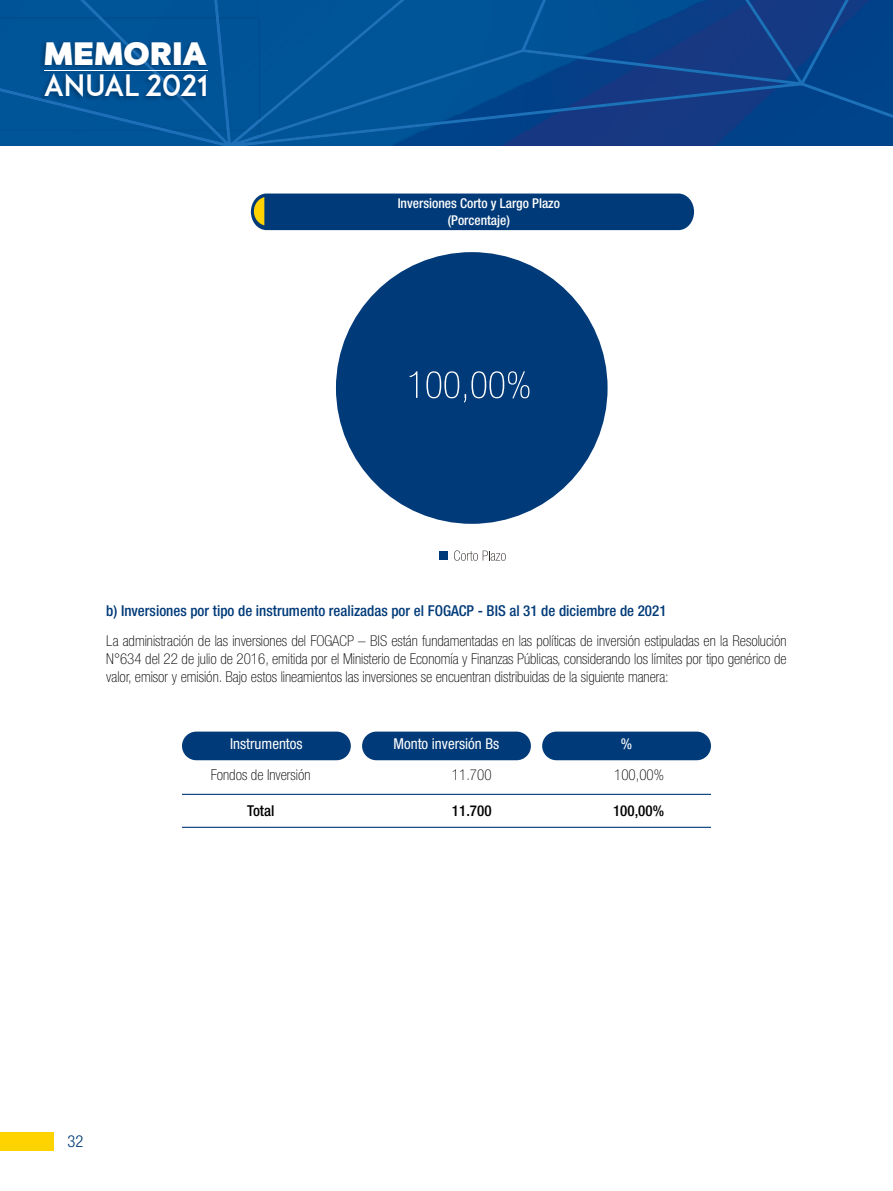
<style>
.page{position:relative;width:893px;height:1191px;background:#fff}
.page>*{position:absolute;margin:0;border:0;box-sizing:border-box;transform-origin:0 0}
.t1{font:800 32.4px "Chronica Pro";color:#fff}
.t2{font:29.1px "ADAM.CGPRO";letter-spacing:-.01em;color:#fff}
.t3{font:300 condensed 16.5px "Helvetica Neue LT Std";color:#003a78}
.t4{font:100 condensed 15px/18px "Helvetica Neue LT Std";color:#000;text-align:justify}
.t5{font:500 condensed 15px "Helvetica Neue LT Std";color:#003a78}
.t6{font:condensed 15px "Helvetica Neue LT Std";color:#fff}
.t7{font:500 condensed 15px "Helvetica Neue LT Std";color:#000}
.t8{font:500 condensed 13.5px/16.2px "Helvetica Neue LT Std";color:#fff;text-align:center}
</style>
<div class="page">
<svg style="left:804px;top:0;width:89px;height:118px"></svg>
<svg style="left:0;top:0;width:804px;height:146px;fill:#005498"></svg>
<div style="left:68px;top:0;width:159px;height:146px;background:#005498"></div>
<svg style="left:227px;top:0;width:575px;height:146px;fill:#005196"></svg>
<svg style="left:521px;top:0;width:30px;height:51px"></svg>
<div style="left:68px;top:0;width:151px;height:17px;background:#005498"></div>
<img style="left:160px;top:130px;width:52px;height:16px">
<img style="left:212px;top:130px;width:15px;height:16px">
<img style="left:227px;top:130px;width:32px;height:16px">
<img style="left:0;top:17px;width:259px;height:113px">
<img style="left:142px;top:126px;width:30px;height:4px">
<img style="left:207px;top:126px;width:23px;height:4px">
<img style="left:97px;top:17px;width:122px;height:1px">
<img style="left:0;top:85px;width:99px;height:41px">
<img style="left:99px;top:18px;width:130px;height:108px">
<svg style="left:246px;top:119px;width:13px;height:11px"></svg>
<hr style="left:44px;top:70px;width:164px;height:1px;background:#fff">
<div style="left:0;top:1132px;width:54px;height:19px;background:#ffd300"></div>
<div style="left:251px;top:193px;width:443px;height:37px;background:#003a78"></div>
<svg style="left:454px;top:550px;width:52px;height:11px"></svg>
<div style="left:439px;top:551px;width:8px;height:9px;background:#003a78"></div>
<div style="left:336px;top:252px;width:272px;height:272px;background:#003a78;border-radius:50%"></div>
<svg style="left:410px;top:371px;width:7px;height:27px"></svg>
<svg style="left:426px;top:371px;width:103px;height:32px"></svg>
<div style="left:182px;top:731px;width:169px;height:29px;background:#003a78;border-radius:14px"></div>
<div style="left:542px;top:731px;width:169px;height:29px;background:#003a78;border-radius:14px"></div>
<div style="left:362px;top:731px;width:169px;height:29px;background:#003a78;border-radius:14px"></div>
<hr style="left:182px;top:793px;width:529px;height:2px;background:#003a78">
<hr style="left:182px;top:826px;width:529px;height:2px;background:#003a78">
<h1 class="t1" style="left:44px;top:33px;width:164px">MEMORIA</h1>
<h2 class="t2" style="left:44px;top:68px;width:166px">ANUAL 2021</h2>
<p class="t8" style="left:398px;top:195px;width:164px">Inversiones Corto y Largo Plazo (Porcentaje)</p>
<p class="t5" style="left:106px;top:601px;width:562px">b) Inversiones por tipo de instrumento realizadas por el FOGACP - BIS al 31 de diciembre de 2021</p>
<p class="t4" style="left:106px;top:632px;width:682px">La administración de las inversiones del FOGACP – BIS están fundamentadas en las políticas de inversión estipuladas en la Resolución N°634 del 22 de julio de 2016, emitida por el Ministerio de Economía y Finanzas Públicas, considerando los límites por tipo genérico de valor, emisor y emisión. Bajo estos lineamientos las inversiones se encuentran distribuidas de la siguiente manera:</p>
<p class="t3" style="left:68px;top:1131px;width:17px">32</p>
<p class="t6" style="left:230px;top:735px;width:74px">Instrumentos</p>
<p class="t6" style="left:394px;top:735px;width:107px">Monto inversión Bs</p>
<p class="t6" style="left:621px;top:735px;width:13px">%</p>
<p class="t4" style="left:211px;top:765px;width:101px">Fondos de Inversión</p>
<p class="t7" style="left:247px;top:801px;width:29px">Total</p>
<p class="t4" style="left:452px;top:765px;width:41px">11.700</p>
<p class="t7" style="left:452px;top:801px;width:41px">11.700</p>
<p class="t4" style="left:614px;top:765px;width:51px">100,00%</p>
<p class="t7" style="left:613px;top:801px;width:52px">100,00%</p>
</div>
